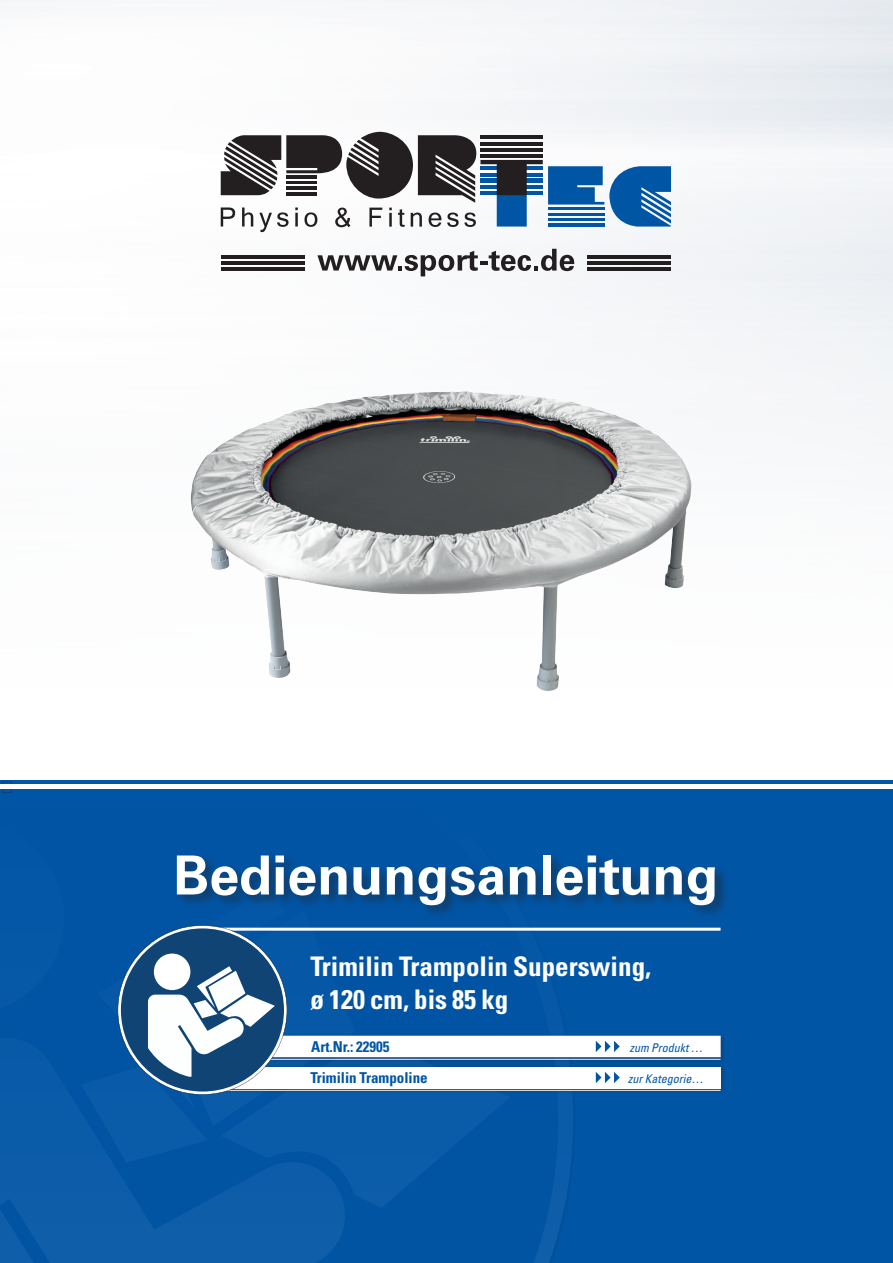
<style>
.page{position:relative;width:893px;height:1263px;background:#fff}
.page>*{position:absolute;margin:0;border:0;box-sizing:border-box;transform-origin:0 0}
.Headline{font:700 54px "Univers LT Std";color:#fff}
.t1{font:700 condensed 27px "Univers LT Std";color:#fff}
.t2{font:18px "Times New Roman";color:#231f20}
.t3{font:700 condensed 15px "Univers LT Std";color:#0155a5}
.t4{font:italic condensed 12px "Univers LT Std";color:#0155a5}
</style>
<div class="page">
<img style="left:0;top:0;width:892px;height:781px">
<svg style="left:221px;top:132px;width:450px;height:100px"></svg>
<svg style="left:317px;top:249px;width:257px;height:27px"></svg>
<hr style="left:587px;top:255px;width:84px;height:4px;background:#231f20">
<hr style="left:587px;top:261px;width:84px;height:4px;background:#231f20">
<hr style="left:587px;top:267px;width:84px;height:3px;background:#231f20">
<hr style="left:221px;top:255px;width:83px;height:4px;background:#231f20">
<hr style="left:221px;top:261px;width:83px;height:4px;background:#231f20">
<hr style="left:221px;top:267px;width:83px;height:3px;background:#231f20">
<div style="left:0;top:781px;width:893px;height:482px;background:#0155a5"></div>
<hr style="left:0;top:785px;width:893px;height:4px;background:#fff">
<hr style="left:195px;top:928px;width:525px;height:3px;background:#fff">
<div style="left:257px;top:1055px;width:469px;height:11px;background:#02529f"></div>
<svg style="left:558px;top:724px;width:17px;height:507px"></svg>
<svg style="left:0;top:724px;width:558px;height:539px"></svg>
<svg style="left:0;top:821px;width:64px;height:193px"></svg>
<svg style="left:0;top:1038px;width:345px;height:225px;fill:#0c5ca9"></svg>
<svg style="left:221px;top:1063px;width:289px;height:145px;fill:#0a5ba8"></svg>
<div style="left:222px;top:1033px;width:505px;height:30px;background:#231f20;opacity:.4"></div>
<div style="left:226px;top:1036px;width:494px;height:21px;background:#fff"></div>
<svg style="left:596px;top:1041px;width:24px;height:11px"></svg>
<div style="left:222px;top:1064px;width:505px;height:30px;background:#231f20;opacity:.4"></div>
<div style="left:225px;top:1067px;width:495px;height:21px;background:#fff"></div>
<div style="left:175px;top:853px;width:554px;height:66px;background:#231f20;opacity:.46"></div>
<svg style="left:596px;top:1072px;width:24px;height:11px"></svg>
<svg style="left:81px;top:888px;width:274px;height:274px"></svg>
<img style="left:191px;top:391px;width:338px;height:287px">
<p class="t2" style="left:0;top:775px;width:16px">▶</p>
<p class="Headline" style="left:173px;top:844px;width:547px">Bedienungsanleitung</p>
<p class="t1" style="left:310px;top:950px;width:342px">Trimilin Trampolin Superswing,</p>
<p class="t1" style="left:310px;top:983px;width:199px">ø 120 cm, bis 85 kg</p>
<p class="t3" style="left:311px;top:1037px;width:80px">Art.Nr.: 22905</p>
<p class="t4" style="left:630px;top:1040px;width:75px">zum Produkt …</p>
<p class="t3" style="left:310px;top:1068px;width:119px">Trimilin Trampoline</p>
<p class="t4" style="left:628px;top:1071px;width:77px">zur Kategorie…</p>
</div>
